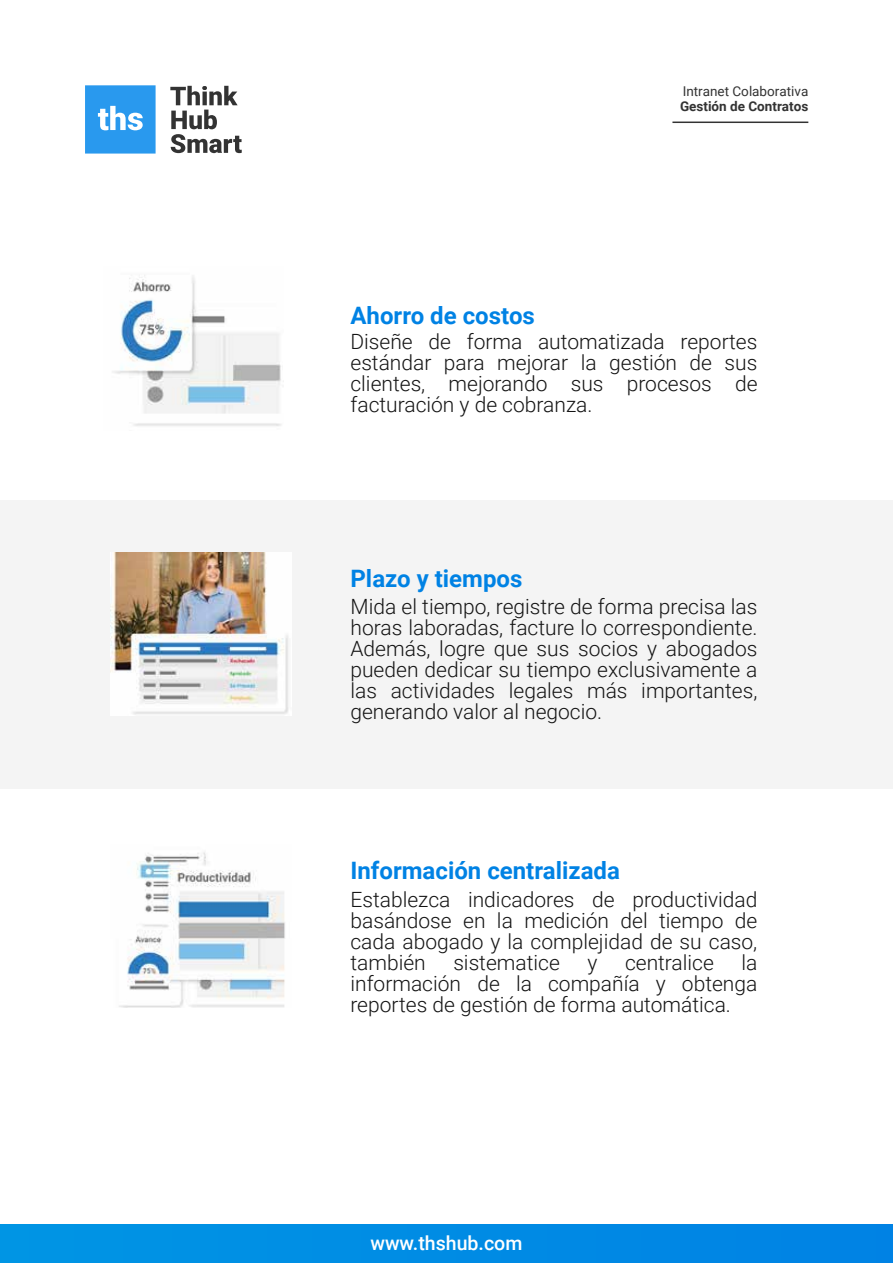
<style>
.page{position:relative;width:893px;height:1263px;background:#fff}
.page>*{position:absolute;margin:0;border:0;box-sizing:border-box;transform-origin:0 0}
.t1{font:700 24px "Roboto";color:#0082e4}
.t2{font:300 21px/21px "Roboto";color:#141414;text-align:justify}
.t3{font:500 19.5px "Roboto";color:#fff}
.t4{font:13.5px "Roboto";color:#333}
.t5{font:700 13.5px "Roboto";color:#333}
</style>
<div class="page">
<div style="left:0;top:501px;width:893px;height:288px;background:#f4f4f4"></div>
<img style="left:112px;top:275px;width:172px;height:151px">
<img style="left:111px;top:552px;width:180px;height:164px">
<img style="left:119px;top:852px;width:166px;height:156px">
<svg style="left:85px;top:85px;width:71px;height:69px;background:#44a6f0"></svg>
<svg style="left:170px;top:86px;width:72px;height:67px"></svg>
<div style="left:0;top:1224px;width:893px;height:39px;background:#008ce4"></div>
<hr style="left:672px;top:122px;width:136px;height:1px;background:#333">
<p class="t1" style="left:350px;top:298px;width:186px">Ahorro de costos</p>
<p class="t4" style="left:683px;top:82px;width:127px">Intranet Colaborativa</p>
<p class="t5" style="left:680px;top:97px;width:130px">Gestión de Contratos</p>
<p class="t2" style="left:350px;top:330px;width:409px">Diseñe de forma automatizada reportes estándar para mejorar la gestión de sus clientes, mejorando sus procesos de facturación y de cobranza.</p>
<p class="t1" style="left:350px;top:562px;width:173px">Plazo y tiempos</p>
<p class="t2" style="left:350px;top:596px;width:409px">Mida el tiempo, registre de forma precisa las horas laboradas, facture lo correspondiente.<br>Además, logre que sus socios y abogados pueden dedicar su tiempo exclusivamente a las actividades legales más importantes, generando valor al negocio.</p>
<p class="t1" style="left:350px;top:854px;width:271px">Información centralizada</p>
<p class="t2" style="left:350px;top:888px;width:409px">Establezca indicadores de productividad basándose en la medición del tiempo de cada abogado y la complejidad de su caso, también</p>
<p class="t2" style="left:350px;top:951px;width:409px;text-indent:391px">la información de la compañía y obtenga reportes de gestión de forma automática.</p>
<p class="t2" style="left:453px;top:951px;width:108px">sistematice</p>
<p class="t2" style="left:587px;top:951px;width:11px">y</p>
<p class="t2" style="left:625px;top:951px;width:90px">centralice</p>
<p class="t3" style="left:370px;top:1230px;width:153px">www.thshub.com</p>
</div>
